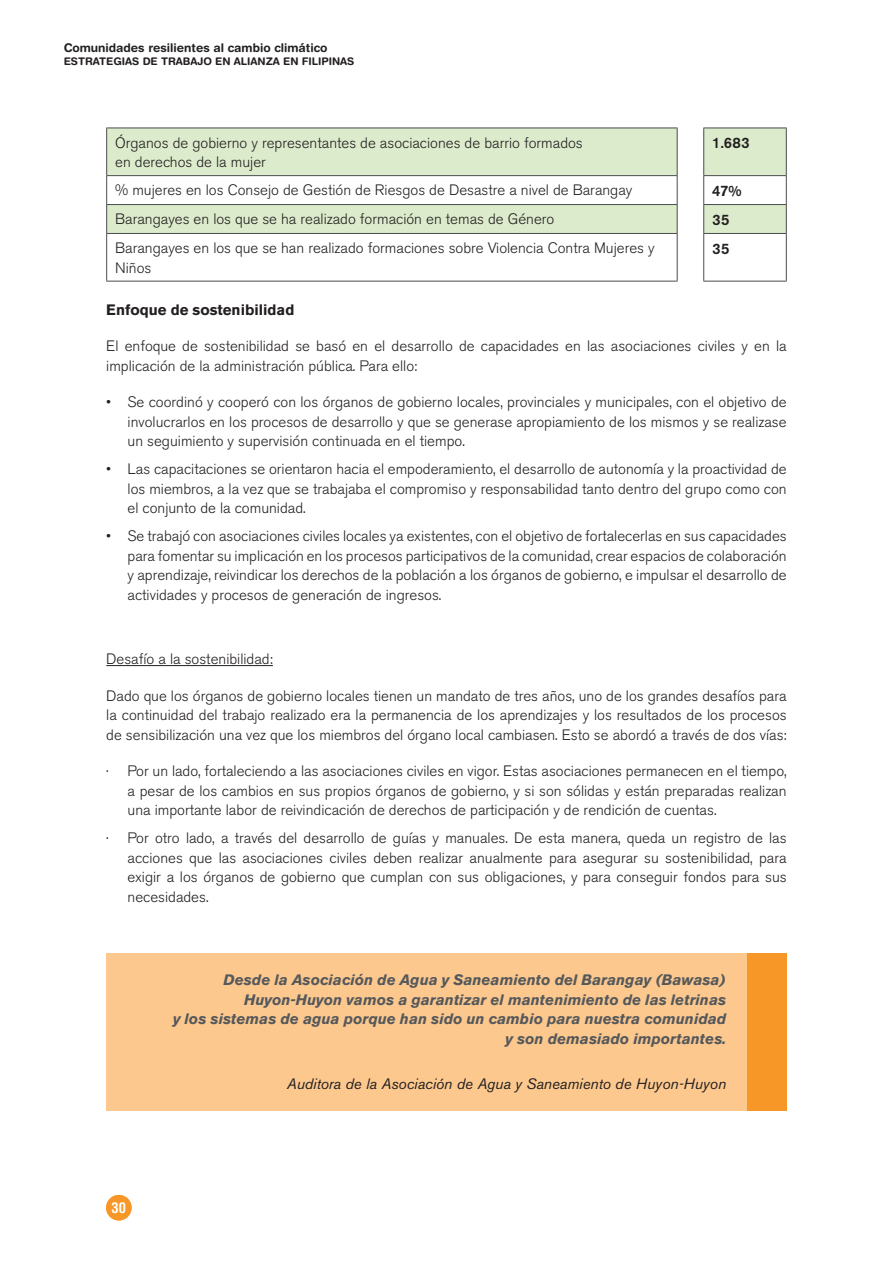
<style>
.page{position:relative;width:893px;height:1263px;background:#fff}
.page>*{position:absolute;margin:0;border:0;box-sizing:border-box;transform-origin:0 0}
.Boliche{font:300 15px/19.5px "Akzidenz Grotesk BE";color:#231f20;text-align:justify}
._0_Cuerpo_texto{font:300 15px/19.5px "Akzidenz Grotesk BE";color:#231f20}
._0_Cuerpo_texto-2{font:italic 700 15px/19.5px "Akzidenz Grotesk BE";color:#55585b;text-align:right}
._0_Cuerpo_texto-3{font:italic 15px "Akzidenz Grotesk BE";color:#231f20}
._0_Cuerpo_texto-4{font:700 15px "Akzidenz Grotesk BE";color:#231f20}
._0_Cuerpo_texto-5{font:500 15px "Akzidenz Grotesk BE";letter-spacing:.02em;color:#231f20}
.t1{font:700 condensed 15px "Helvetica Rounded";color:#fff}
.t2{font:700 12px "Helvetica Rounded";color:#231f20}
.t3{font:700 10.5px "Helvetica Rounded";color:#231f20}
</style>
<div class="page">
<div style="left:106px;top:1195px;width:26px;height:25px;background:#f79727;border-radius:50%"></div>
<hr style="left:106px;top:665px;width:167px;height:1px;background:#231f20">
<div style="left:107px;top:129px;width:679px;height:46px;background:#dcebcc"></div>
<svg style="left:107px;top:176px;width:570px;height:105px"></svg>
<hr style="left:106px;top:128px;width:572px;height:1px;background:#4b4c4d">
<hr style="left:106px;top:128px;width:1px;height:47px;background:#4b4c4d">
<hr style="left:677px;top:128px;width:1px;height:47px;background:#4b4c4d">
<hr style="left:106px;top:175px;width:572px;height:1px;background:#4b4c4d">
<hr style="left:106px;top:204px;width:572px;height:1px;background:#4b4c4d">
<svg style="left:106px;top:176px;width:1px;height:57px"></svg>
<svg style="left:677px;top:176px;width:1px;height:57px"></svg>
<hr style="left:106px;top:233px;width:572px;height:1px;background:#4b4c4d">
<hr style="left:106px;top:234px;width:1px;height:47px;background:#4b4c4d">
<hr style="left:677px;top:234px;width:1px;height:47px;background:#4b4c4d">
<hr style="left:106px;top:281px;width:572px;height:1px;background:#4b4c4d">
<hr style="left:703px;top:128px;width:84px;height:1px;background:#4b4c4d">
<hr style="left:703px;top:128px;width:1px;height:47px;background:#4b4c4d">
<hr style="left:786px;top:128px;width:1px;height:47px;background:#4b4c4d">
<hr style="left:703px;top:175px;width:84px;height:1px;background:#4b4c4d">
<svg style="left:703px;top:176px;width:84px;height:105px"></svg>
<hr style="left:703px;top:233px;width:84px;height:1px;background:#4b4c4d">
<hr style="left:703px;top:234px;width:1px;height:47px;background:#4b4c4d">
<hr style="left:786px;top:234px;width:1px;height:47px;background:#4b4c4d">
<hr style="left:703px;top:281px;width:84px;height:1px;background:#4b4c4d">
<div style="left:106px;top:953px;width:641px;height:157px;background:#fcc88e"></div>
<div style="left:747px;top:953px;width:40px;height:157px;background:#f79727"></div>
<p class="t2" style="left:64px;top:40px;width:265px">Comunidades resilientes al cambio climático</p>
<p class="t3" style="left:64px;top:55px;width:292px">ESTRATEGIAS DE TRABAJO EN ALIANZA EN FILIPINAS</p>
<p class="_0_Cuerpo_texto" style="left:115px;top:133px;width:469px">Órganos de gobierno y representantes de asociaciones de barrio formados en derechos de la mujer</p>
<p class="_0_Cuerpo_texto-5" style="left:712px;top:134px;width:39px">1.683</p>
<p class="_0_Cuerpo_texto" style="left:115px;top:181px;width:519px">% mujeres en los Consejo de Gestión de Riesgos de Desastre a nivel de Barangay</p>
<p class="_0_Cuerpo_texto-5" style="left:712px;top:182px;width:31px">47%</p>
<p class="_0_Cuerpo_texto" style="left:115px;top:210px;width:441px">Barangayes en los que se ha realizado formación en temas de Género</p>
<p class="_0_Cuerpo_texto-5" style="left:712px;top:210px;width:19px">35</p>
<p class="_0_Cuerpo_texto" style="left:115px;top:238px;width:541px">Barangayes en los que se han realizado formaciones sobre Violencia Contra Mujeres y<br>Niños</p>
<p class="_0_Cuerpo_texto-5" style="left:712px;top:239px;width:19px">35</p>
<p class="_0_Cuerpo_texto-4" style="left:106px;top:301px;width:190px">Enfoque de sostenibilidad</p>
<p class="_0_Cuerpo_texto" style="left:106px;top:336px;width:682px">El enfoque de sostenibilidad se basó en el desarrollo de capacidades en las asociaciones civiles y en la implicación de la administración pública. Para ello:</p>
<p class="Boliche" style="left:128px;top:392px;width:661px;text-indent:-21px">• Se coordinó y cooperó con los órganos de gobierno locales, provinciales y municipales, con el objetivo de involucrarlos en los procesos de desarrollo y que se generase apropiamiento de los mismos y se realizase un seguimiento y supervisión continuada en el tiempo.</p>
<p class="Boliche" style="left:128px;top:459px;width:661px;text-indent:-21px">• Las capacitaciones se orientaron hacia el empoderamiento, el desarrollo de autonomía y la proactividad de los miembros, a la vez que se trabajaba el compromiso y responsabilidad tanto dentro del grupo como con el conjunto de la comunidad.</p>
<p class="Boliche" style="left:128px;top:526px;width:661px;text-indent:-21px">• Se trabajó con asociaciones civiles locales ya existentes, con el objetivo de fortalecerlas en sus capacidades para fomentar su implicación en los procesos participativos de la comunidad, crear espacios de colaboración y aprendizaje, reivindicar los derechos de la población a los órganos de gobierno, e impulsar el desarrollo de actividades y procesos de generación de ingresos.</p>
<p class="_0_Cuerpo_texto" style="left:106px;top:649px;width:168px">Desafío a la sostenibilidad:</p>
<p class="_0_Cuerpo_texto" style="left:106px;top:686px;width:682px;text-align:justify">Dado que los órganos de gobierno locales tienen un mandato de tres años, uno de los grandes desafíos para la continuidad del trabajo realizado era la permanencia de los aprendizajes y los resultados de los procesos de sensibilización una vez que los miembros del órgano local cambiasen. Esto se abordó a través de dos vías:</p>
<p class="Boliche" style="left:128px;top:761px;width:661px;text-indent:-21px">· Por un lado, fortaleciendo a las asociaciones civiles en vigor. Estas asociaciones permanecen en el tiempo, a pesar de los cambios en sus propios órganos de gobierno, y si son sólidas y están preparadas realizan una importante labor de reivindicación de derechos de participación y de rendición de cuentas.</p>
<p class="Boliche" style="left:128px;top:828px;width:661px;text-indent:-21px">· Por otro lado, a través del desarrollo de guías y manuales. De esta manera, queda un registro de las acciones que las asociaciones civiles deben realizar anualmente para asegurar su sostenibilidad, para exigir a los órganos de gobierno que cumplan con sus obligaciones, y para conseguir fondos para sus necesidades.</p>
<p class="t1" style="left:112px;top:1198px;width:16px">30</p>
<p class="_0_Cuerpo_texto-2" style="left:173px;top:970px;width:555px">Desde la Asociación de Agua y Saneamiento del Barangay (Bawasa)<br>Huyon-Huyon vamos a garantizar el mantenimiento de las letrinas<br>y los sistemas de agua porque han sido un cambio para nuestra comunidad y son demasiado importantes.</p>
<p class="_0_Cuerpo_texto-3" style="left:287px;top:1075px;width:441px">Auditora de la Asociación de Agua y Saneamiento de Huyon-Huyon</p>
</div>
